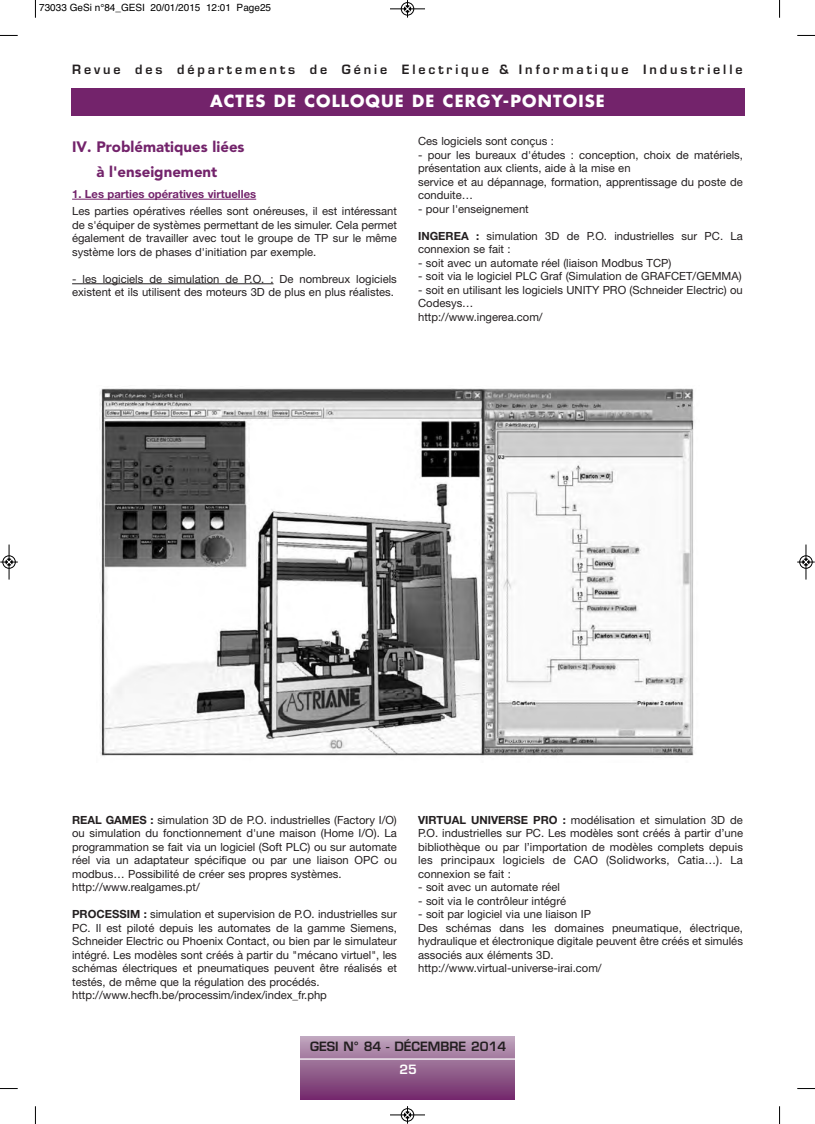
<style>
.page{position:relative;width:815px;height:1124px;background:#fff}
.page>*{position:absolute;margin:0;border:0;box-sizing:border-box;transform-origin:0 0}
.t1{font:700 16.25px "Futura";letter-spacing:.07em;color:#fff}
.t2{font:900 15px/24.6px "Avenir";color:#73236b;text-align:center}
.t3{font:600 12.5px "Eurostile";letter-spacing:.23em;color:#231f20}
.t4{font:600 12.5px "Eurostile";color:#231f20}
.t5{font:600 12.5px "Eurostile";color:#fff}
.t6{font:11.25px/13.5px "Helvetica Neue";color:#231f20}
.t7{font:700 11.25px "Helvetica Neue";color:#73236b}
.t8{font:10px "Helvetica";color:#000}
.s1{font-weight:700}
</style>
<div class="page">
<div style="left:301px;top:1036px;width:213px;height:62px;background:linear-gradient(to bottom,#bfa6bd,#742e6d)"></div>
<hr style="left:294px;top:1058px;width:224px;height:1px;background:#fff">
<div style="left:71px;top:88px;width:673px;height:28px;background:#73236b"></div>
<hr style="left:72px;top:199px;width:184px;height:1px;background:#73236b">
<hr style="left:72px;top:283px;width:201px;height:1px;background:#231f20">
<img style="left:99px;top:388px;width:595px;height:368px">
<svg style="left:35px;top:0;width:1px;height:18px"></svg>
<svg style="left:0;top:35px;width:18px;height:1px"></svg>
<svg style="left:779px;top:0;width:1px;height:18px"></svg>
<svg style="left:797px;top:35px;width:18px;height:1px"></svg>
<svg style="left:35px;top:1106px;width:1px;height:17px"></svg>
<svg style="left:0;top:1088px;width:18px;height:1px"></svg>
<svg style="left:779px;top:1106px;width:1px;height:17px"></svg>
<svg style="left:797px;top:1088px;width:18px;height:1px"></svg>
<div style="left:401px;top:2px;width:13px;height:14px;border:1px solid #fff;border-radius:50%"></div>
<hr style="left:390px;top:9px;width:35px;height:1px;background:#000">
<div style="left:401px;top:2px;width:13px;height:13px;border:1px solid #000;border-radius:50%"></div>
<svg style="left:404px;top:0;width:7px;height:18px"></svg>
<hr style="left:390px;top:1114px;width:35px;height:1px;background:#000">
<div style="left:401px;top:1108px;width:13px;height:13px;border:1px solid #000;border-radius:50%"></div>
<svg style="left:404px;top:1106px;width:7px;height:17px"></svg>
<div style="left:2px;top:555px;width:14px;height:13px;border:1px solid #fff;border-radius:50%"></div>
<hr style="left:9px;top:544px;width:1px;height:35px;background:#000">
<div style="left:3px;top:555px;width:12px;height:13px;border:1px solid #000;border-radius:50%"></div>
<svg style="left:0;top:558px;width:18px;height:7px"></svg>
<div style="left:799px;top:555px;width:14px;height:13px;border:1px solid #fff;border-radius:50%"></div>
<hr style="left:806px;top:544px;width:1px;height:35px;background:#000">
<div style="left:800px;top:555px;width:12px;height:13px;border:1px solid #000;border-radius:50%"></div>
<svg style="left:797px;top:558px;width:18px;height:7px"></svg>
<p class="t8" style="left:39px;top:2px;width:233px">73033 GeSi n°84_GESI 20/01/2015 12:01 Page25</p>
<p class="t3" style="left:72px;top:65px;width:672px">Revue des départements de Génie Electrique &amp; Informatique Industrielle</p>
<h1 class="t1" style="left:210px;top:93px;width:396px">ACTES DE COLLOQUE DE CERGY-PONTOISE</h1>
<h2 class="t2" style="left:72px;top:134px;width:174px">IV. Problématiques liées à l'enseignement</h2>
<p class="t7" style="left:72px;top:190px;width:186px">1. Les parties opératives virtuelles</p>
<p class="t6" style="left:72px;top:205px;width:326px;text-align:justify">Les parties opératives réelles sont onéreuses, il est intéressant de s'équiper de systèmes permettant de les simuler. Cela permet également de travailler avec tout le groupe de TP sur le même système lors de phases d'initiation par exemple.</p>
<p class="t6" style="left:72px;top:273px;width:326px">- les logiciels de simulation de P.O. : De nombreux logiciels existent et ils utilisent des moteurs 3D de plus en plus réalistes.</p>
<p class="t6" style="left:418px;top:135px;width:137px">Ces logiciels sont conçus :</p>
<p class="t6" style="left:418px;top:149px;width:326px">- pour les bureaux d'études : conception, choix de matériels, présentation aux clients, aide à la mise en<br>service et au dépannage, formation, apprentissage du poste de conduite…</p>
<p class="t6" style="left:418px;top:203px;width:112px">- pour l'enseignement</p>
<p class="t6" style="left:418px;top:230px;width:326px"><span class="s1">INGEREA :</span> simulation 3D de P.O. industrielles sur PC. La connexion se fait :</p>
<p class="t6" style="left:418px;top:257px;width:255px">- soit avec un automate réel (liaison Modbus TCP)</p>
<p class="t6" style="left:418px;top:270px;width:325px">- soit via le logiciel PLC Graf (Simulation de GRAFCET/GEMMA)</p>
<p class="t6" style="left:418px;top:284px;width:326px">- soit en utilisant les logiciels UNITY PRO (Schneider Electric) ou<br>Codesys…<br>http://www.ingerea.com/</p>
<p class="t6" style="left:72px;top:813px;width:326px"><span class="s1">REAL GAMES :</span> simulation 3D de P.O. industrielles (Factory I/O) ou simulation du fonctionnement d'une maison (Home I/O). La programmation se fait via un logiciel (Soft PLC) ou sur automate réel via un adaptateur spécifique ou par une liaison OPC ou modbus… Possibilité de créer ses propres systèmes. http://www.realgames.pt/</p>
<p class="t6" style="left:72px;top:908px;width:326px"><span class="s1">PROCESSIM :</span> simulation et supervision de P.O. industrielles sur PC. Il est piloté depuis les automates de la gamme Siemens, Schneider Electric ou Phoenix Contact, ou bien par le simulateur intégré. Les modèles sont créés à partir du "mécano virtuel", les schémas électriques et pneumatiques peuvent être réalisés et testés, de même que la régulation des procédés. http://www.hecfh.be/processim/index/index_fr.php</p>
<p class="t6" style="left:418px;top:813px;width:326px;text-align:justify"><span class="s1">VIRTUAL UNIVERSE PRO :</span> modélisation et simulation 3D de P.O. industrielles sur PC. Les modèles sont créés à partir d’une bibliothèque ou par l’importation de modèles complets depuis les principaux logiciels de CAO (Solidworks, Catia…). La connexion se fait :</p>
<p class="t6" style="left:418px;top:881px;width:143px">- soit avec un automate réel</p>
<p class="t6" style="left:418px;top:894px;width:150px">- soit via le contrôleur intégré</p>
<p class="t6" style="left:418px;top:908px;width:326px">- soit par logiciel via une liaison IP<br>Des schémas dans les domaines pneumatique, électrique, hydraulique et électronique digitale peuvent être créés et simulés associés aux éléments 3D.<br>http://www.virtual-universe-irai.com/</p>
<p class="t4" style="left:310px;top:1041px;width:198px">GESI N° 84 - DÉCEMBRE 2014</p>
<p class="t5" style="left:399px;top:1064px;width:19px">25</p>
</div>
